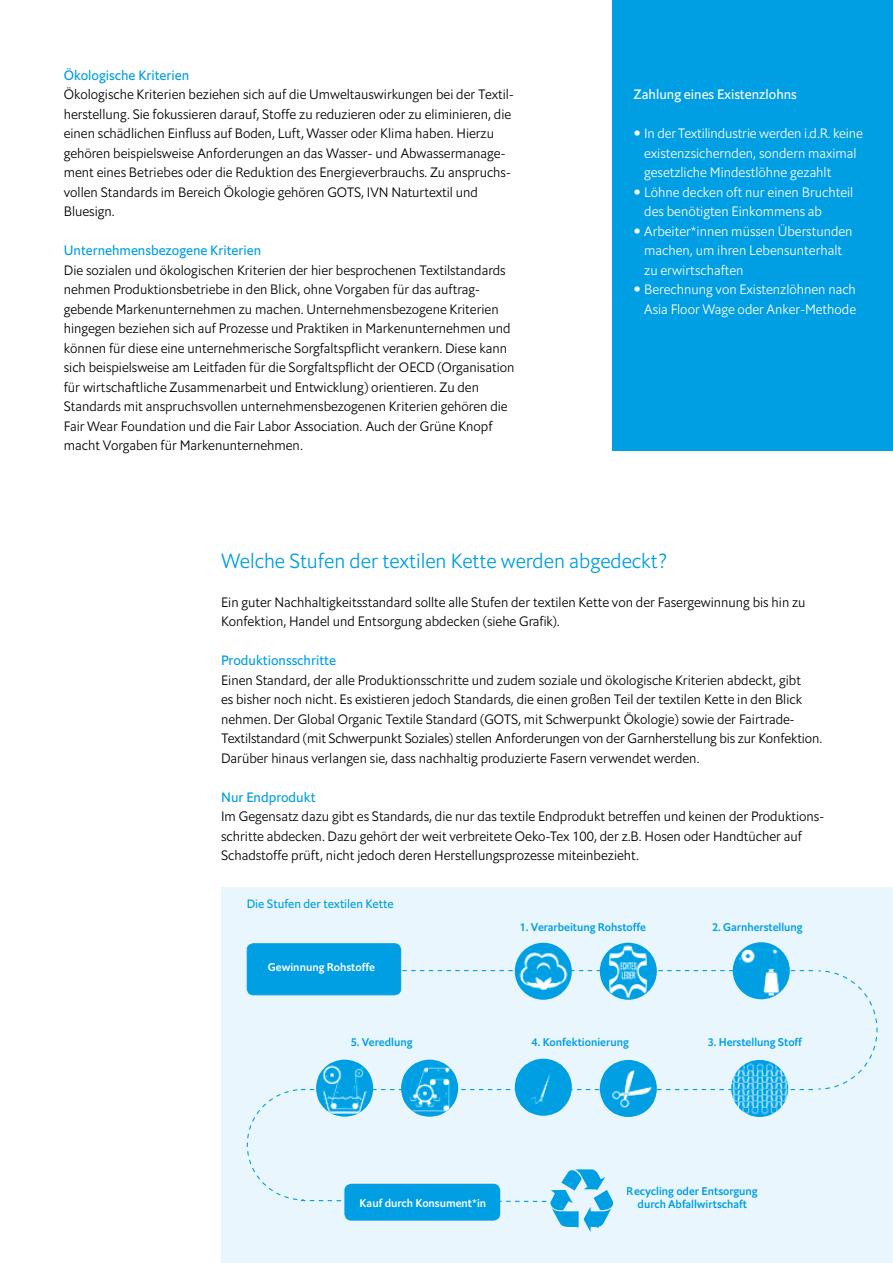
<style>
.page{position:relative;width:893px;height:1263px;background:#fff}
.page>*{position:absolute;margin:0;border:0;box-sizing:border-box;transform-origin:0 0}
.t1{font:300 20.25px "Halifax";color:#009ee3}
.t2{font:300 13.5px/19.5px "Halifax";color:#000}
.t3{font:300 13.5px/19.5px "Halifax";color:#fff}
.t4{font:13.5px "Halifax";color:#009ee3}
.t5{font:13.5px "Halifax";color:#fff}
.t6{font:12px "Halifax";color:#009ee3}
.t7{font:500 11.1px/13.4px "Halifax";color:#009ee3;text-align:center}
.t8{font:500 11.1px "Halifax";color:#fff}
</style>
<div class="page">
<div style="left:221px;top:887px;width:672px;height:376px;background:#eaf6fe"></div>
<img style="left:733px;top:942px;width:57px;height:57px;border-radius:29px">
<div style="left:247px;top:944px;width:154px;height:51px;background:#009ee3;border-radius:6px"></div>
<div style="left:247px;top:943px;width:154px;height:52px;border:1px solid #009ee3;border-radius:6px"></div>
<img style="left:515px;top:943px;width:57px;height:57px;border-radius:29px">
<svg style="left:246px;top:970px;width:632px;height:262px"></svg>
<svg style="left:316px;top:1059px;width:57px;height:58px"></svg>
<img style="left:318px;top:1063px;width:52px;height:52px">
<div style="left:600px;top:1060px;width:57px;height:57px;background:#009ee3;border-radius:50%"></div>
<img style="left:604px;top:1063px;width:50px;height:50px">
<div style="left:515px;top:1059px;width:57px;height:57px;background:#009ee3;border-radius:50%"></div>
<img style="left:520px;top:1064px;width:42px;height:48px">
<svg style="left:401px;top:1059px;width:57px;height:58px"></svg>
<img style="left:403px;top:1063px;width:52px;height:52px">
<div style="left:344px;top:1184px;width:156px;height:36px;background:#009ee3;border-radius:7px"></div>
<img style="left:600px;top:943px;width:57px;height:57px;border-radius:29px">
<div style="left:612px;top:0;width:281px;height:450px;background:#009ee3"></div>
<p class="t4" style="left:64px;top:66px;width:127px">Ökologische Kriterien</p>
<p class="t2" style="left:64px;top:85px;width:451px">Ökologische Kriterien beziehen sich auf die Umweltauswirkungen bei der Textil&shy;herstellung. Sie fokussieren darauf, Stoffe zu reduzieren oder zu eliminieren, die einen schädlichen Einfluss auf Boden, Luft, Wasser oder Klima haben. Hierzu gehören beispielsweise Anforderungen an das Wasser- und Abwassermanage&shy;ment eines Betriebes oder die Reduktion des Energieverbrauchs. Zu anspruchs&shy;vollen Standards im Bereich Ökologie gehören GOTS, IVN Naturtextil und Bluesign.</p>
<p class="t4" style="left:64px;top:242px;width:199px">Unternehmensbezogene Kriterien</p>
<p class="t2" style="left:64px;top:260px;width:452px">Die sozialen und ökologischen Kriterien der hier besprochenen Textilstandards nehmen Produktionsbetriebe in den Blick, ohne Vorgaben für das auftrag&shy;gebende Markenunternehmen zu machen. Unternehmensbezogene Kriterien hingegen beziehen sich auf Prozesse und Praktiken in Markenunternehmen und können für diese eine unternehmerische Sorgfaltspflicht verankern. Diese kann sich beispielsweise am Leitfaden für die Sorgfaltspflicht der OECD (Organisation für wirtschaftliche Zusammenarbeit und Entwicklung) orientieren. Zu den Standards mit anspruchsvollen unternehmensbezogenen Kriterien gehören die Fair Wear Foundation und die Fair Labor Association. Auch der Grüne Knopf macht Vorgaben für Markenunternehmen.</p>
<p class="t5" style="left:634px;top:86px;width:165px">Zahlung eines Existenzlohns</p>
<p class="t3" style="left:644px;top:124px;width:220px">In derTextilindustrie werden i.d.R. keine existenzsichernden, sondern maximal gesetzliche Mindestlöhne gezahlt Löhne decken oft nur einen Bruchteil des benötigten Einkommens ab Arbeiter*innen müssen Überstunden machen, um ihren Lebensunterhalt<br>zu erwirtschaften<br>Berechnung von Existenzlöhnen nach Asia Floor Wage oder Anker-Methode</p>
<h1 class="t1" style="left:221px;top:547px;width:447px">Welche Stufen der textilen Kette werden abgedeckt?</h1>
<p class="t2" style="left:221px;top:592px;width:586px">Ein guter Nachhaltigkeitsstandard sollte alle Stufen der textilen Kette von der Fasergewinnung bis hin zu<br>Konfektion, Handel und Entsorgung abdecken (siehe Grafik).</p>
<p class="t4" style="left:221px;top:652px;width:116px">Produktionsschritte</p>
<p class="t2" style="left:221px;top:670px;width:602px">Einen Standard, der alle Produktionsschritte und zudem soziale und ökologische Kriterien abdeckt, gibt<br>es bisher noch nicht. Es existieren jedoch Standards, die einen großen Teil der textilen Kette in den Blick nehmen. Der Global Organic Textile Standard (GOTS, mit Schwerpunkt Ökologie) sowie der Fairtrade-Textilstandard (mit Schwerpunkt Soziales) stellen Anforderungen von der Garnherstellung bis zur Konfektion.<br>Darüber hinaus verlangen sie, dass nachhaltig produzierte Fasern verwendet werden.</p>
<p class="t4" style="left:221px;top:788px;width:96px">Nur Endprodukt</p>
<p class="t2" style="left:221px;top:807px;width:604px">Im Gegensatz dazu gibt es Standards, die nur das textile Endprodukt betreffen und keinen der Produktions&shy;schritte abdecken. Dazu gehört der weit verbreitete Oeko-Tex 100, der z.B. Hosen oder Handtücher auf<br>Schadstoffe prüft, nicht jedoch deren Herstellungsprozesse miteinbezieht.</p>
<p class="t6" style="left:247px;top:896px;width:148px">Die Stufen der textilen Kette</p>
<p class="t8" style="left:268px;top:960px;width:108px">Gewinnung Rohstoffe</p>
<p class="t7" style="left:520px;top:920px;width:128px">1. Verarbeitung Rohstoffe</p>
<p class="t7" style="left:712px;top:920px;width:92px">2. Garnherstellung</p>
<p class="t7" style="left:351px;top:1035px;width:63px">5. Veredlung</p>
<p class="t7" style="left:532px;top:1035px;width:99px">4. Konfektionierung</p>
<p class="t7" style="left:708px;top:1035px;width:96px">3. Herstellung Stoff</p>
<p class="t8" style="left:360px;top:1196px;width:128px">Kauf durch Konsument*in</p>
<p class="t7" style="left:627px;top:1184px;width:132px">Recycling oder Entsorgung durch Abfallwirtschaft</p>
</div>
